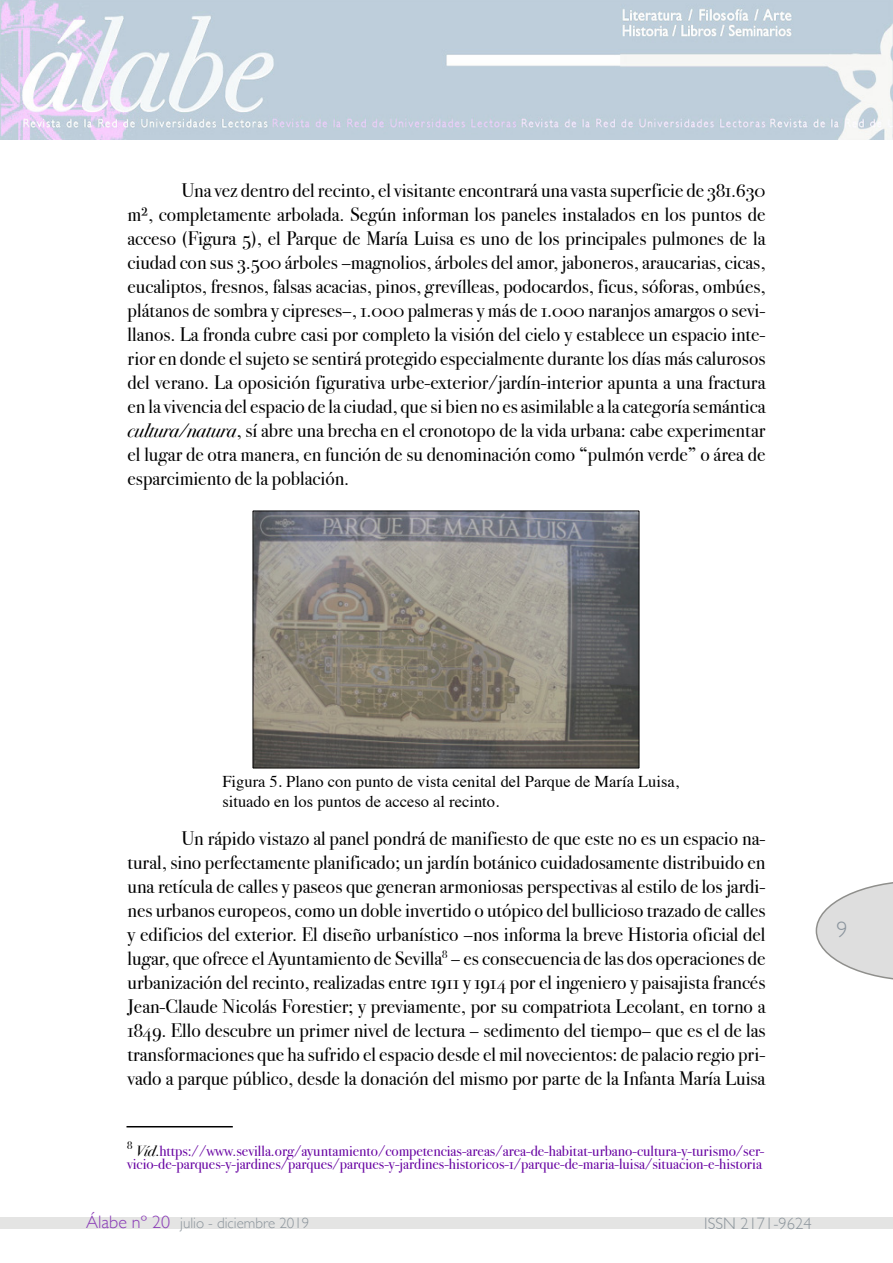
<style>
.page{position:relative;width:893px;height:1263px;background:#fff}
.page>*{position:absolute;margin:0;border:0;box-sizing:border-box;transform-origin:0 0}
.t1{font:300 22.5px "Gill Sans";color:#8a949d}
.t2{font:19.5px/24px "Bodoni Svty Two OSITCTT Book";color:#000;text-align:justify}
.t3{font:16.5px/19.8px "Times";color:#000}
.t4{font:300 16.5px "Gill Sans";color:#8c959c}
.t5{font:15px/13.5px "Bodoni Svty Two OSITCTT Book";color:#6600a1}
.t6{font:300 15px "Gill Sans";color:#8c959c}
.s1{font-family:"Bodoni Svty Two OSITCTT Book It"}
.s2{font-family:"Bodoni Svty Two OSITCTT Book It";color:#000}
.s3{color:#000}
.s4{font-size:18px;color:#893ab6}
</style>
<div class="page">
<svg style="left:816px;top:882px;width:77px;height:98px"></svg>
<img style="left:0;top:0;width:893px;height:139px">
<div style="left:0;top:1218px;width:893px;height:11px;background:#e4e4e3"></div>
<hr style="left:126px;top:1126px;width:107px;height:1px;background:#000">
<img style="left:252px;top:510px;width:387px;height:259px">
<p class="t2" style="left:128px;top:178px;width:639px;text-indent:54px">Una vez dentro del recinto, el visitante encontrará una vasta superficie de 381.630 m², completamente arbolada. Según informan los paneles instalados en los puntos de acceso (Figura 5), el Parque de María Luisa es uno de los principales pulmones de la ciudad con sus 3.500 árboles –magnolios, árboles del amor, jaboneros, araucarias, cicas, eucaliptos, fresnos, falsas acacias, pinos, grevílleas, podocardos, ficus, sóforas, ombúes, plátanos de sombra y cipreses–, 1.000 palmeras y más de 1.000 naranjos amargos o sevi&shy;llanos. La fronda cubre casi por completo la visión del cielo y establece un espacio inte&shy;rior en donde el sujeto se sentirá protegido especialmente durante los días más calurosos del verano. La oposición figurativa urbe-exterior/jardín-interior apunta a una fractura en la vivencia del espacio de la ciudad, que si bien no es asimilable a la categoría semántica <span class="s1">cultura/natura</span>, sí abre una brecha en el cronotopo de la vida urbana: cabe experimentar el lugar de otra manera, en función de su denominación como “pulmón verde” o área de esparcimiento de la población.</p>
<p class="t3" style="left:222px;top:770px;width:458px">Figura 5. Plano con punto de vista cenital del Parque de María Luisa, situado en los puntos de acceso al recinto.</p>
<p class="t2" style="left:128px;top:826px;width:639px;text-indent:54px">Un rápido vistazo al panel pondrá de manifiesto de que este no es un espacio na&shy;tural, sino perfectamente planificado; un jardín botánico cuidadosamente distribuido en una retícula de calles y paseos que generan armoniosas perspectivas al estilo de los jardi&shy;nes urbanos europeos, como un doble invertido o utópico del bullicioso trazado de calles y edificios del exterior. El diseño urbanístico –nos informa la breve Historia oficial del lugar, que ofrece el Ayuntamiento de Sevilla<sup>8</sup> – es consecuencia de las dos operaciones de urbanización del recinto, realizadas entre 1911 y 1914 por el ingeniero y paisajista francés Jean-Claude Nicolás Forestier; y previamente, por su compatriota Lecolant, en torno a 1849. Ello descubre un primer nivel de lectura – sedimento del tiempo– que es el de las transformaciones que ha sufrido el espacio desde el mil novecientos: de palacio regio pri&shy;vado a parque público, desde la donación del mismo por parte de la Infanta María Luisa</p>
<p class="t5" style="left:127px;top:1144px;width:639px"><sup>8</sup> <span class="s2">Víd</span><span class="s3">.</span>https://www.sevilla.org/ayuntamiento/competencias-areas/area-de-habitat-urbano-cultura-y-turismo/ser&shy;vicio-de-parques-y-jardines/parques/parques-y-jardines-historicos-1/parque-de-maria-luisa/situacion-e-historia</p>
<p class="t6" style="left:86px;top:1211px;width:225px"><span class="s4">Álabe nº 20</span> julio - diciembre 2019</p>
<p class="t4" style="left:704px;top:1211px;width:109px">ISSN 2171-9624</p>
<p class="t1" style="left:837px;top:912px;width:13px">9</p>
</div>
